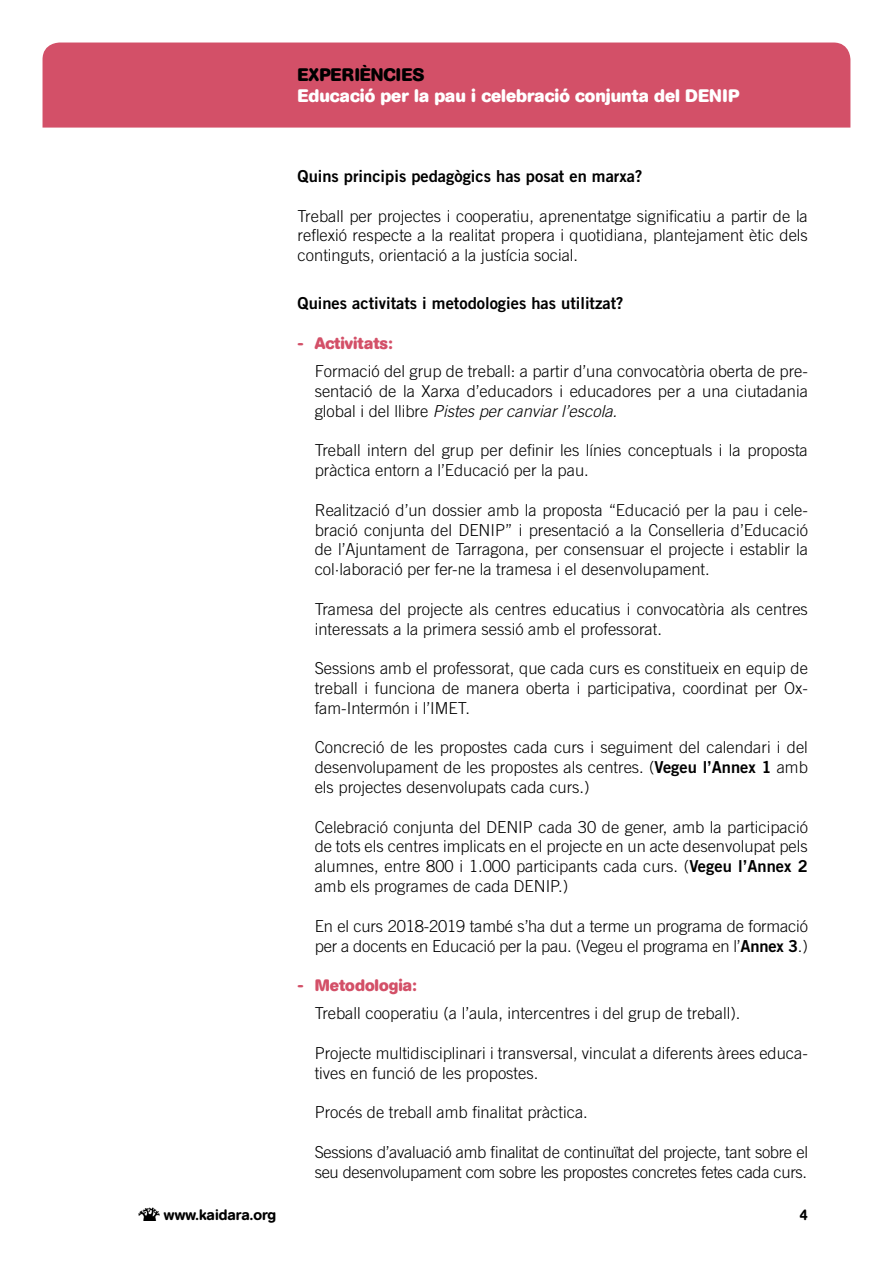
<style>
.page{position:relative;width:893px;height:1263px;background:#fff}
.page>*{position:absolute;margin:0;border:0;box-sizing:border-box;transform-origin:0 0}
.t1{font:700 18px "AG Book Rounded";color:#fff}
.t2{font:700 18px "AG Book Rounded";color:#000}
.t3{font:300 16.5px/19.8px "Trade Gothic";color:#000;text-align:justify}
.t4{font:300 16.5px/19.8px "Trade Gothic";letter-spacing:-.02em;color:#000}
.t5{font:16.5px "Trade Gothic Bold Two";color:#000}
.t6{font:700 16.5px "AG Book Rounded";color:#d35068}
.t7{font:500 15px "AG Book Rounded";color:#000}
.s1{font-style:italic}
.s2{font-family:"Trade Gothic Bold Two";font-weight:400}
</style>
<div class="page">
<img style="left:139px;top:1207px;width:20px;height:13px">
<div style="left:43px;top:43px;width:807px;height:85px;background:#d35068"></div>
<p class="t2" style="left:298px;top:64px;width:128px">EXPERIÈNCIES</p>
<p class="t1" style="left:298px;top:86px;width:443px">Educació per la pau i celebració conjunta del DENIP</p>
<p class="t5" style="left:298px;top:166px;width:346px">Quins principis pedagògics has posat en marxa?</p>
<p class="t3" style="left:298px;top:206px;width:512px">Treball per projectes i cooperatiu, aprenentatge significatiu a partir de la reflexió respecte a la realitat propera i quotidiana, plantejament ètic dels continguts, orientació a la justícia social.</p>
<p class="t5" style="left:298px;top:293px;width:327px">Quines activitats i metodologies has utilitzat?</p>
<p class="t6" style="left:298px;top:334px;width:97px">- Activitats:</p>
<p class="t3" style="left:315px;top:361px;width:495px">Formació del grup de treball: a partir d’una convocatòria oberta de pre&shy;sentació de la Xarxa d’educadors i educadores per a una ciutadania global i del llibre <span class="s1">Pistes per canviar l’escola.</span></p>
<p class="t3" style="left:315px;top:440px;width:495px">Treball intern del grup per definir les línies conceptuals i la proposta pràctica entorn a l’Educació per la pau.</p>
<p class="t3" style="left:315px;top:500px;width:495px">Realització d’un dossier amb la proposta “Educació per la pau i cele&shy;bració conjunta del DENIP” i presentació a la Conselleria d’Educació de l’Ajuntament de Tarragona, per consensuar el projecte i establir la col·laboració per fer-ne la tramesa i el desenvolupament.</p>
<p class="t3" style="left:315px;top:599px;width:495px">Tramesa del projecte als centres educatius i convocatòria als centres interessats a la primera sessió amb el professorat.</p>
<p class="t3" style="left:315px;top:658px;width:495px">Sessions amb el professorat, que cada curs es constitueix en equip de treball i funciona de manera oberta i participativa, coordinat per Ox&shy;fam-Intermón i l’IMET.</p>
<p class="t3" style="left:315px;top:737px;width:495px">Concreció de les propostes cada curs i seguiment del calendari i del desenvolupament de les propostes als centres. (<span class="s2">Vegeu l’Annex 1</span> amb els projectes desenvolupats cada curs.)</p>
<p class="t3" style="left:315px;top:817px;width:495px">Celebració conjunta del DENIP cada 30 de gener, amb la participació de tots els centres implicats en el projecte en un acte desenvolupat pels alumnes, entre 800 i 1.000 participants cada curs. (<span class="s2">Vegeu l’Annex 2 </span>amb els programes de cada DENIP.)</p>
<p class="t3" style="left:315px;top:916px;width:495px">En el curs 2018-2019 també s’ha dut a terme un programa de formació per a docents en Educació per la pau. (Vegeu el programa en l’<span class="s2">Annex 3</span>.)</p>
<p class="t6" style="left:298px;top:976px;width:120px">- Metodologia:</p>
<p class="t3" style="left:315px;top:1003px;width:427px">Treball cooperatiu (a l’aula, intercentres i del grup de treball).</p>
<p class="t3" style="left:315px;top:1043px;width:495px">Projecte multidisciplinari i transversal, vinculat a diferents àrees educa&shy;tives en funció de les propostes.</p>
<p class="t3" style="left:315px;top:1102px;width:275px">Procés de treball amb finalitat pràctica.</p>
<p class="t4" style="left:315px;top:1142px;width:495px">Sessions d’avaluació amb finalitat de continuïtat del projecte, tant sobre el seu desenvolupament com sobre les propostes concretes fetes cada curs.</p>
<p class="t7" style="left:164px;top:1206px;width:114px">www.kaidara.org</p>
<p class="t7" style="left:799px;top:1206px;width:10px">4</p>
</div>
